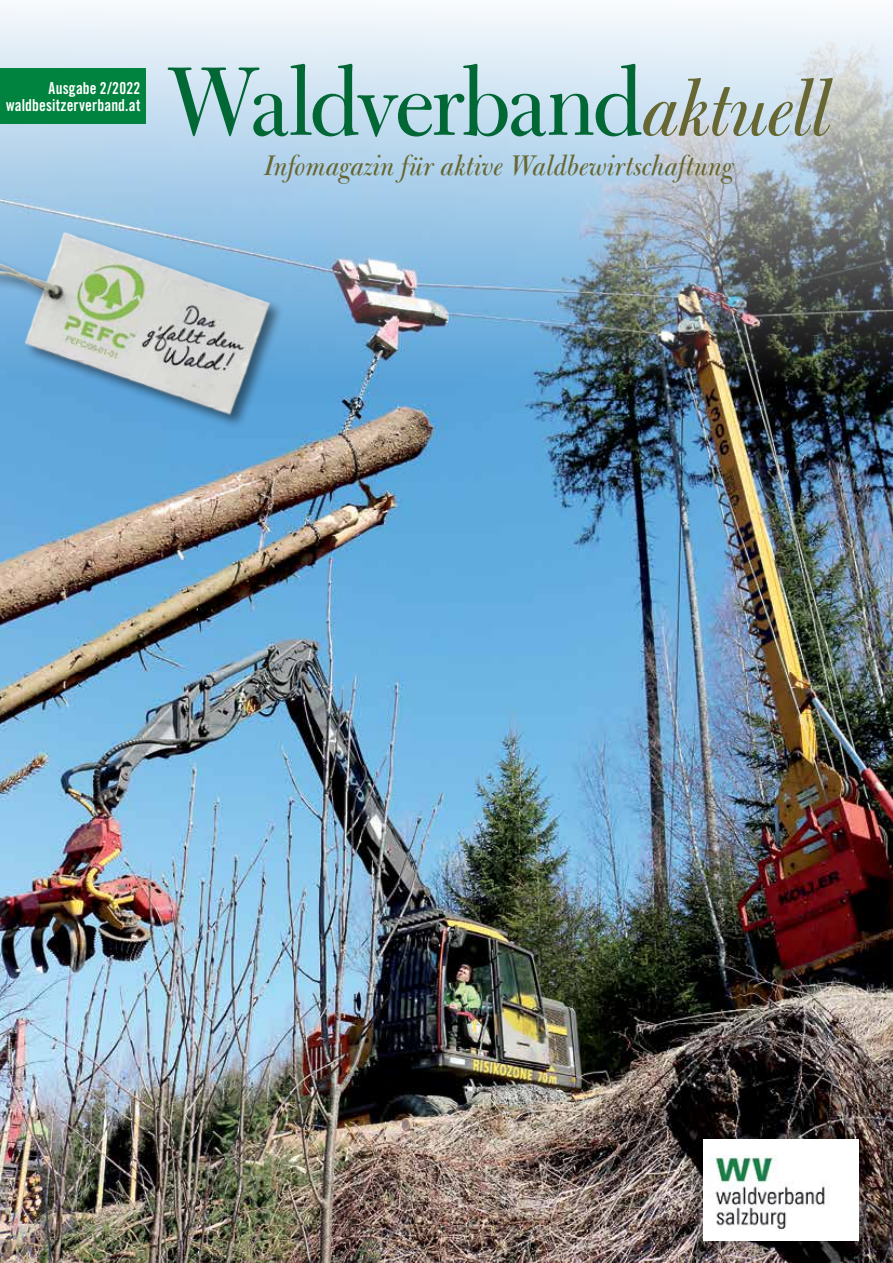
<style>
.page{position:relative;width:893px;height:1263px;background:#fff}
.page>*{position:absolute;margin:0;border:0;box-sizing:border-box;transform-origin:0 0}
.t1{font:108px "Bulmer MT Std Display";letter-spacing:-.02em;color:#016735}
.t2{font:31.5px "Bulmer MT Std Italic Display";letter-spacing:.005em;color:#676733}
.t3{font:16.5px/16.5px "Trade Gothic LT Std Bd Cn 20";letter-spacing:.01em;color:#fff;text-align:right;scale:.93 1}
.s1{font-family:"Bulmer MT Std Italic Display";font-size:87px;color:#676733}
</style>
<div class="page">
<img style="left:0;top:13px;width:893px;height:1250px">
<div style="left:680px;top:1134px;width:184px;height:129px;background:#000;opacity:.21"></div>
<div style="left:703px;top:1140px;width:156px;height:101px;background:#fff"></div>
<img style="left:711px;top:1155px;width:114px;height:75px">
<img style="left:0;top:8px;width:664px;height:888px">
<p class="t3" style="left:6px;top:80px;width:146px">Ausgabe 2/2022 waldbesitzerverband.at</p>
<h1 class="t1" style="left:167px;top:47px;width:665px">Waldverband<span class="s1">aktuell</span></h1>
<p class="t2" style="left:264px;top:150px;width:471px">Infomagazin für aktive Waldbewirtschaftung</p>
</div>
